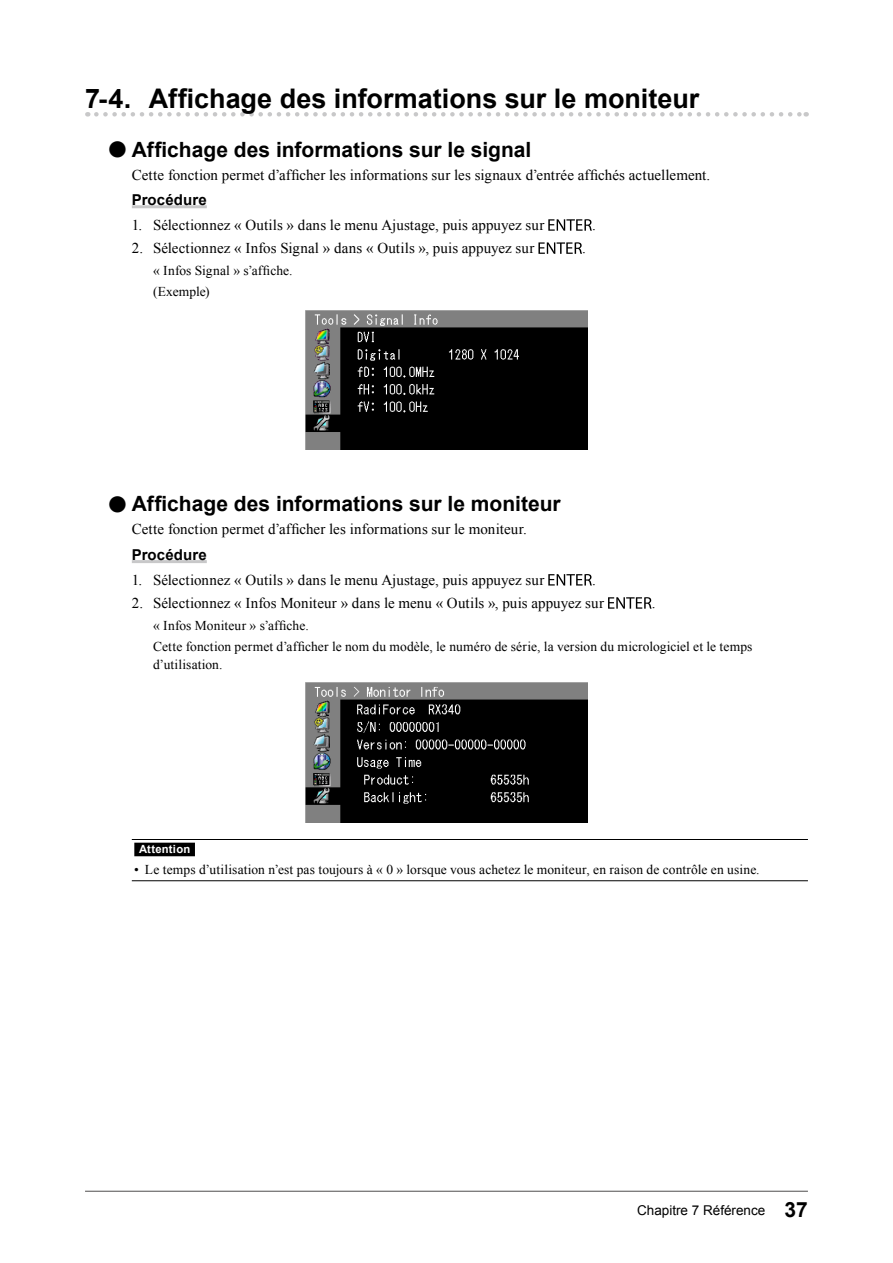
<style>
.page{position:relative;width:893px;height:1263px;background:#fff}
.page>*{position:absolute;margin:0;border:0;box-sizing:border-box;transform-origin:0 0}
.t1{font:700 27px "Arial";color:#000}
.t2{font:700 21px "Arial";color:#000}
.t3{font:15px "Times New Roman";letter-spacing:.005em;color:#000}
.t4{font:700 15px "Arial";letter-spacing:.01em;color:#000}
.t5{font:13.5px/21px "Times New Roman";letter-spacing:.01em;color:#000}
.t6{font:13.5px "Arial";color:#000}
.t7{font:700 11.25px "Arial";letter-spacing:.02em;color:#fff}
.s1{font-size:37.8px}
.s2{font-weight:700;font-size:21px}
</style>
<div class="page">
<hr style="left:85px;top:1191px;width:723px;height:1px;background:#595858">
<svg style="left:96px;top:112px;width:711px;height:5px"></svg>
<hr style="left:132px;top:205px;width:75px;height:3px;background:#c8c8c9">
<hr style="left:132px;top:560px;width:75px;height:3px;background:#c8c8c9">
<svg style="left:548px;top:219px;width:44px;height:12px"></svg>
<svg style="left:538px;top:242px;width:44px;height:12px"></svg>
<img style="left:305px;top:310px;width:283px;height:139px">
<svg style="left:548px;top:574px;width:44px;height:11px"></svg>
<svg style="left:608px;top:597px;width:44px;height:12px"></svg>
<img style="left:305px;top:683px;width:283px;height:139px">
<hr style="left:132px;top:839px;width:676px;height:1px;background:#000">
<hr style="left:132px;top:880px;width:676px;height:1px;background:#000">
<div style="left:134px;top:843px;width:61px;height:13px;background:#000"></div>
<h1 class="t1" style="left:85px;top:81px;width:616px">7-4. Affichage des informations sur le moniteur</h1>
<h2 class="t2" style="left:106px;top:135px;width:427px"><span class="s1">●</span>Affichage des informations sur le signal</h2>
<p class="t3" style="left:132px;top:164px;width:580px">Cette fonction permet d’afficher les informations sur les signaux d’entrée affichés actuellement.</p>
<p class="t4" style="left:132px;top:190px;width:76px">Procédure</p>
<p class="t3" style="left:132px;top:215px;width:414px">1. Sélectionnez « Outils » dans le menu Ajustage, puis appuyez sur</p>
<p class="t3" style="left:592px;top:215px;width:5px">.</p>
<p class="t3" style="left:132px;top:238px;width:404px">2. Sélectionnez « Infos Signal » dans « Outils », puis appuyez sur</p>
<p class="t3" style="left:582px;top:238px;width:5px">.</p>
<p class="t5" style="left:153px;top:260px;width:141px">« Infos Signal » s’affiche. (Exemple)</p>
<h2 class="t2" style="left:106px;top:490px;width:456px"><span class="s1">●</span>Affichage des informations sur le moniteur</h2>
<p class="t3" style="left:132px;top:519px;width:397px">Cette fonction permet d’afficher les informations sur le moniteur.</p>
<p class="t4" style="left:132px;top:545px;width:76px">Procédure</p>
<p class="t3" style="left:132px;top:570px;width:414px">1. Sélectionnez « Outils » dans le menu Ajustage, puis appuyez sur</p>
<p class="t3" style="left:592px;top:570px;width:5px">.</p>
<p class="t3" style="left:132px;top:593px;width:474px">2. Sélectionnez « Infos Moniteur » dans le menu « Outils », puis appuyez sur</p>
<p class="t3" style="left:652px;top:593px;width:5px">.</p>
<p class="t5" style="left:153px;top:615px;width:601px">« Infos Moniteur » s’affiche.<br>Cette fonction permet d’afficher le nom du modèle, le numéro de série, la version du micrologiciel et le temps</p>
<p class="t5" style="left:153px;top:654px;width:71px">d’utilisation.</p>
<p class="t7" style="left:139px;top:842px;width:53px">Attention</p>
<p class="t5" style="left:134px;top:859px;width:627px">• Le temps d’utilisation n’est pas toujours à « 0 » lorsque vous achetez le moniteur, en raison de contrôle en usine.</p>
<p class="t6" style="left:637px;top:1201px;width:172px">Chapitre 7 Référence <span class="s2">37</span></p>
</div>
